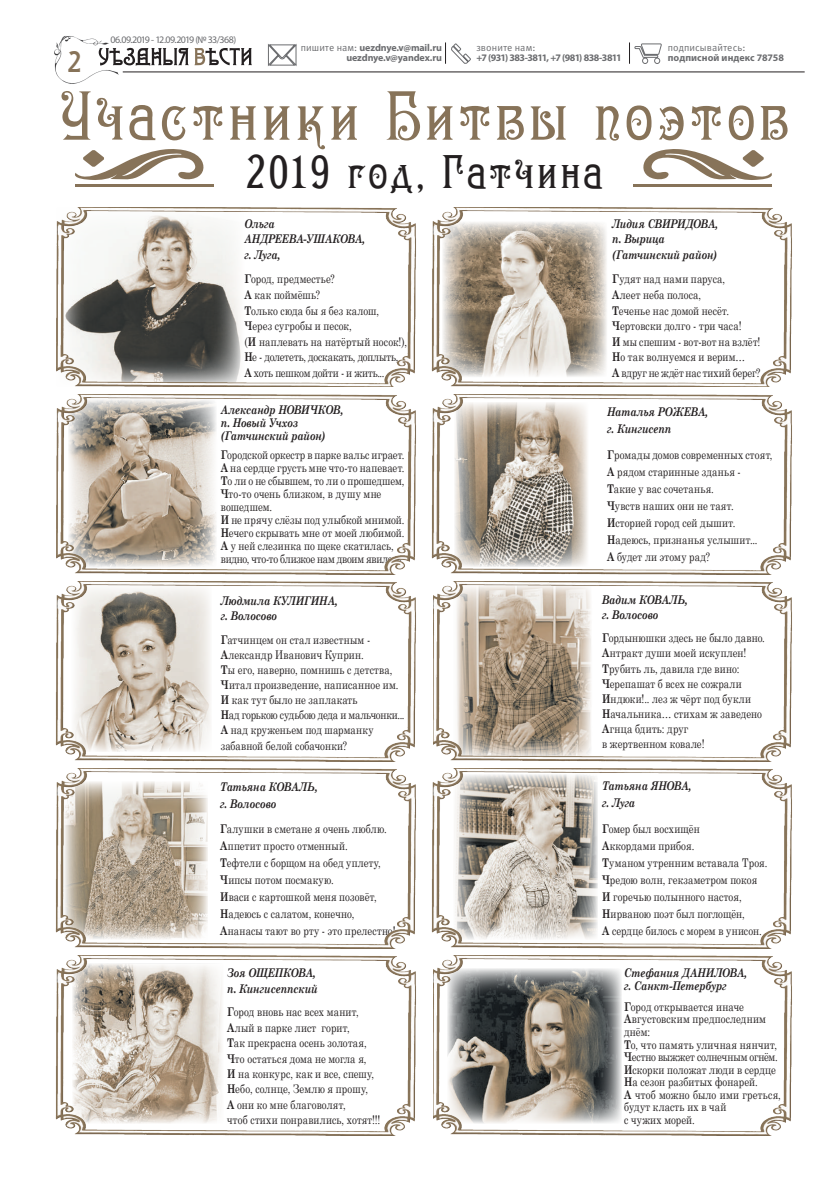
<style>
.page{position:relative;width:820px;height:1191px;background:#fff}
.page>*{position:absolute;margin:0;border:0;box-sizing:border-box;transform-origin:0 0}
.t1{font:72px "Gertruda Victoriana";letter-spacing:.065em;color:#877359}
.t2{font:49px "Gertruda Victoriana";letter-spacing:.06em;color:#231f20}
.t3{font:32px "Modernist Three";color:#877359}
.t4{font:12px/17px "Century Schoolbook";letter-spacing:.01em;color:#231f20;scale:.8 1}
.t5{font:italic 700 12px/15.7px "Century Schoolbook";letter-spacing:-.01em;color:#231f20;scale:.8 1}
.t6{font:700 10px/10px "Myriad Pro";letter-spacing:-.015em;color:#6c6d70;text-align:right}
.t7{font:700 10px "Myriad Pro";letter-spacing:-.05em;color:#6c6d70}
.t8{font:10px "Myriad Pro";letter-spacing:-.06em;color:#6c6d70}
.t9{font:10px "Meta Pro";letter-spacing:.01em;color:#6c6d70}
.t10{font:700 10px "Myriad Pro";letter-spacing:.005em;color:#6c6d70}
.s1{font-family:"Meta Pro";font-weight:400}
.s2{font-weight:700}
</style>
<div class="page">
<img style="left:54px;top:36px;width:64px;height:44px">
<hr style="left:123px;top:71px;width:681px;height:1px;background:#231f20">
<svg style="left:99px;top:48px;width:89px;height:18px"></svg>
<svg style="left:194px;top:48px;width:58px;height:17px"></svg>
<svg style="left:268px;top:44px;width:29px;height:22px"></svg>
<svg style="left:445px;top:42px;width:26px;height:22px"></svg>
<svg style="left:629px;top:42px;width:33px;height:22px"></svg>
<hr style="left:633px;top:184px;width:138px;height:3px;background:#877359">
<svg style="left:643px;top:149px;width:129px;height:36px"></svg>
<hr style="left:75px;top:184px;width:138px;height:3px;background:#877359">
<svg style="left:75px;top:149px;width:129px;height:31px"></svg>
<img style="left:57px;top:207px;width:359px;height:180px">
<img style="left:431px;top:207px;width:361px;height:180px">
<img style="left:57px;top:394px;width:359px;height:180px">
<img style="left:431px;top:394px;width:361px;height:180px">
<img style="left:55px;top:581px;width:361px;height:180px">
<img style="left:433px;top:581px;width:359px;height:180px">
<img style="left:55px;top:768px;width:361px;height:180px">
<img style="left:431px;top:768px;width:361px;height:180px">
<img style="left:55px;top:955px;width:361px;height:180px">
<img style="left:433px;top:955px;width:359px;height:180px">
<h3 class="t3" style="left:67px;top:40px;width:16px">2</h3>
<p class="t8" style="left:110px;top:34px;width:127px">06.09.2019 - 12.09.2019 (№ 33/368)</p>
<p class="t6" style="left:300px;top:42px;width:142px"><span class="s1">пишите нам:</span> uezdnye.v@mail.ru uezdnye.v@yandex.ru</p>
<p class="t9" style="left:476px;top:41px;width:60px">звоните нам:</p>
<p class="t7" style="left:476px;top:51px;width:147px">+7 (931) 383-3811, +7 (981) 838-3811</p>
<p class="t9" style="left:667px;top:41px;width:79px">подписывайтесь:</p>
<p class="t10" style="left:667px;top:51px;width:118px">подписной индекс 78758</p>
<h1 class="t1" style="left:60px;top:80px;width:730px">Участники Битвы поэтов</h1>
<h2 class="t2" style="left:245px;top:147px;width:359px">2019 год, Гатчина</h2>
<p class="t5" style="left:244px;top:215px;width:152px">Ольга<br>АНДРЕЕВА-УШАКОВА, г. Луга,</p>
<p class="t4" style="left:244px;top:270px;width:205px;line-height:15.7px"><span class="s2">Г</span>ород, предместье?<br><span class="s2">А</span> как поймёшь?<br><span class="s2">Т</span>олько сюда бы я без калош,<br><span class="s2">Ч</span>ерез сугробы и песок,<br>(<span class="s2">И</span> наплевать на натёртый носок!),<br><span class="s2">Н</span>е - долететь, доскакать, доплыть,<br><span class="s2">А</span> хоть пешком дойти - и жить...</p>
<p class="t5" style="left:221px;top:402px;width:155px;line-height:13.1px">Александр НОВИЧКОВ, п. Новый Учхоз (Гатчинский район)</p>
<p class="t4" style="left:221px;top:447px;width:231px;line-height:13.1px"><span class="s2">Г</span>ородской оркестр в парке вальс играет.<br><span class="s2">А</span> на сердце грусть мне что-то напевает.<br><span class="s2">Т</span>о ли о не сбывшем, то ли о прошедшем, <span class="s2">Ч</span>то-то очень близком, в душу мне вошедшем.<br><span class="s2">И</span> не прячу слёзы под улыбкой мнимой.<br><span class="s2">Н</span>ечего скрывать мне от моей любимой.<br><span class="s2">А</span> у ней слезинка по щеке скатилась, видно, что-то близкое нам двоим явилось.</p>
<p class="t5" style="left:221px;top:592px;width:148px;line-height:15.1px">Людмила КУЛИГИНА, г. Волосово</p>
<p class="t4" style="left:221px;top:630px;width:231px;line-height:15.1px"><span class="s2">Г</span>атчинцем он стал известным -<br><span class="s2">А</span>лександр Иванович Куприн.<br><span class="s2">Т</span>ы его, наверно, помнишь с детства,<br><span class="s2">Ч</span>итал произведение, написанное им.<br><span class="s2">И</span> как тут было не заплакать<br><span class="s2">Н</span>ад горькою судьбою деда и мальчонки...<br><span class="s2">А</span> над круженьем под шарманку забавной белой собачонки?</p>
<p class="t5" style="left:220px;top:777px;width:123px;line-height:17px">Татьяна КОВАЛЬ, г. Волосово</p>
<p class="t4" style="left:220px;top:819px;width:221px"><span class="s2">Г</span>алушки в сметане я очень люблю.<br><span class="s2">А</span>ппетит просто отменный.<br><span class="s2">Т</span>ефтели с борщом на обед уплету,<br><span class="s2">Ч</span>ипсы потом посмакую.<br><span class="s2">И</span>васи с картошкой меня позовёт,<br><span class="s2">Н</span>адеюсь с салатом, конечно,<br><span class="s2">А</span>нанасы тают во рту - это прелестно!</p>
<p class="t5" style="left:227px;top:964px;width:115px;line-height:15.3px">Зоя ОЩЕПКОВА, п. Кингисеппский</p>
<p class="t4" style="left:227px;top:1003px;width:193px;line-height:15.3px"><span class="s2">Г</span>ород вновь нас всех манит,<br><span class="s2">А</span>лый в парке лист горит,<br><span class="s2">Т</span>ак прекрасна осень золотая,<br><span class="s2">Ч</span>то остаться дома не могла я,<br><span class="s2">И</span> на конкурс, как и все, спешу,<br><span class="s2">Н</span>ебо, солнце, Землю я прошу,<br><span class="s2">А</span> они ко мне благоволят,<br>чтоб стихи понравились, хотят!!!</p>
<p class="t5" style="left:612px;top:215px;width:134px">Лидия СВИРИДОВА, п. Вырица (Гатчинский район)</p>
<p class="t4" style="left:612px;top:270px;width:187px;line-height:15.7px"><span class="s2">Г</span>удят над нами паруса,<br><span class="s2">А</span>леет неба полоса,<br><span class="s2">Т</span>еченье нас домой несёт.<br><span class="s2">Ч</span>ертовски долго - три часа!<br><span class="s2">И</span> мы спешим - вот-вот на взлёт!<br><span class="s2">Н</span>о так волнуемся и верим…<br><span class="s2">А</span> вдруг не ждёт нас тихий берег?</p>
<p class="t5" style="left:607px;top:403px;width:128px;line-height:17px">Наталья РОЖЕВА, г. Кингисепп</p>
<p class="t4" style="left:607px;top:445px;width:208px"><span class="s2">Г</span>ромады домов современных стоят,<br><span class="s2">А</span> рядом старинные зданья -<br><span class="s2">Т</span>акие у вас сочетанья.<br><span class="s2">Ч</span>увств наших они не таят.<br><span class="s2">И</span>сторией город сей дышит.<br><span class="s2">Н</span>адеюсь, признанья услышит...<br><span class="s2">А</span> будет ли этому рад?</p>
<p class="t5" style="left:602px;top:591px;width:109px;line-height:15.1px">Вадим КОВАЛЬ, г. Волосово</p>
<p class="t4" style="left:602px;top:629px;width:205px;line-height:15.1px"><span class="s2">Г</span>ордынюшки здесь не было давно.<br><span class="s2">А</span>нтракт души моей искуплен!<br><span class="s2">Т</span>рубить ль, давила где вино:<br><span class="s2">Ч</span>ерепашат б всех не сожрали<br><span class="s2">И</span>ндюки!.. лез ж чёрт под букли<br><span class="s2">Н</span>ачальника… стихам ж заведено<br><span class="s2">А</span>гнца бдить: друг<br>в жертвенном ковале!</p>
<p class="t5" style="left:602px;top:777px;width:113px;line-height:17px">Татьяна ЯНОВА, г. Луга</p>
<p class="t4" style="left:602px;top:819px;width:208px"><span class="s2">Г</span>омер был восхищён<br><span class="s2">А</span>ккордами прибоя.<br><span class="s2">Т</span>уманом утренним вставала Троя.<br><span class="s2">Ч</span>редою волн, гекзаметром покоя<br><span class="s2">И</span> горечью полынного настоя,<br><span class="s2">Н</span>ирваною поэт был поглощён,<br><span class="s2">А</span> сердце билось с морем в унисон.</p>
<p class="t5" style="left:624px;top:966px;width:155px;line-height:12.6px">Стефания ДАНИЛОВА, г. Санкт-Петербург</p>
<p class="t4" style="left:624px;top:999px;width:197px;line-height:12.6px"><span class="s2">Г</span>ород открывается иначе<br><span class="s2">А</span>вгустовским предпоследним днём:<br><span class="s2">Т</span>о, что память уличная нянчит,<br><span class="s2">Ч</span>естно выжжет солнечным огнём.<br><span class="s2">И</span>скорки положат люди в сердце<br><span class="s2">Н</span>а сезон разбитых фонарей.<br><span class="s2">А</span> чтоб можно было ими греться, будут класть их в чай<br>с чужих морей.</p>
</div>
